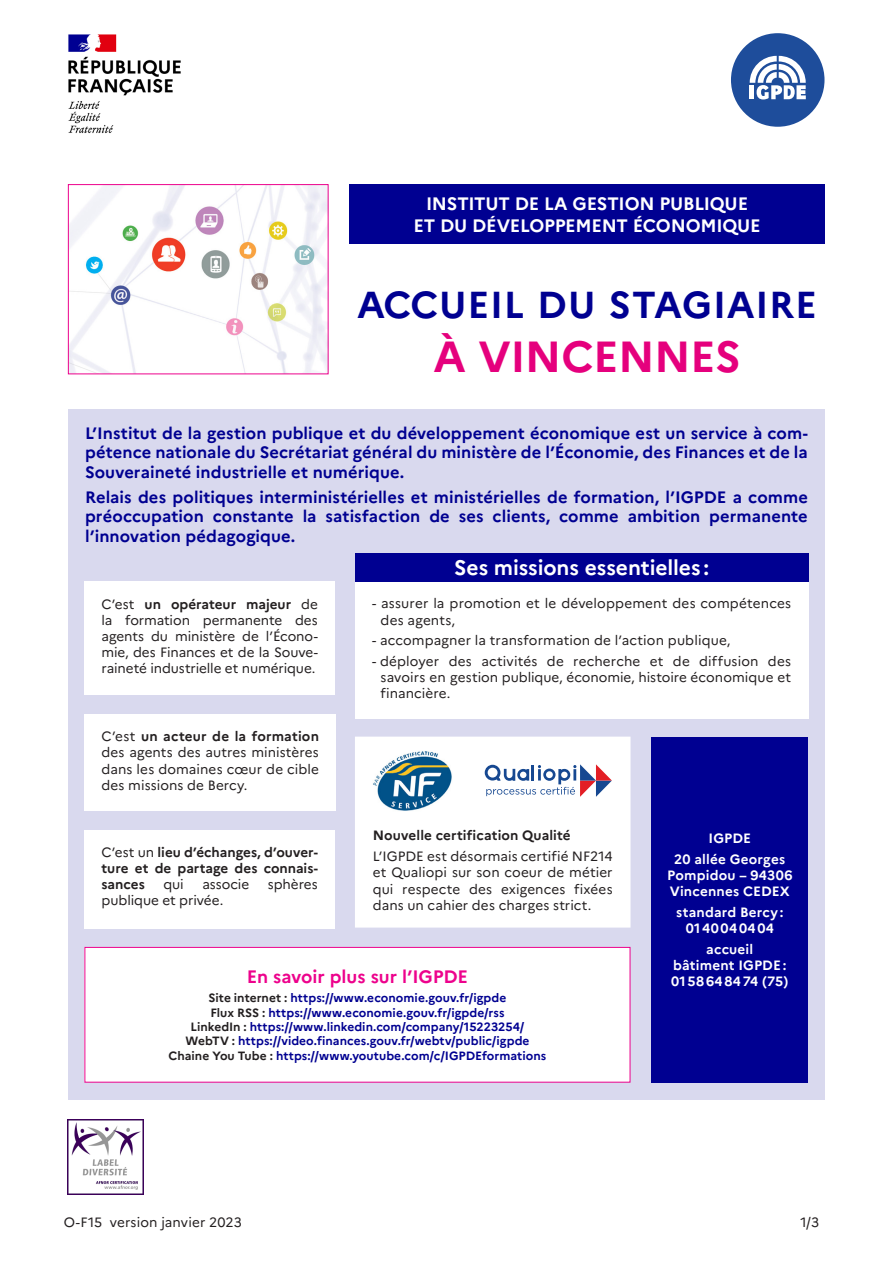
<style>
.page{position:relative;width:893px;height:1263px;background:#fff}
.page>*{position:absolute;margin:0;border:0;box-sizing:border-box;transform-origin:0 0}
.t1{font:700 43.5px "Marianne";letter-spacing:-.01em;color:#e5007d}
.t2{font:700 37.5px "Marianne";letter-spacing:.02em;color:#000091}
.t3{font:700 21px "Marianne";letter-spacing:-.005em;color:#fff}
.t4{font:700 18px/21.6px "Marianne";letter-spacing:-.015em;color:#fff;text-align:center}
.t5{font:700 18px "Marianne";color:#ed028c}
.introduction{font:700 16.5px/19.8px "Marianne";letter-spacing:.005em;color:#000091;text-align:justify}
.t6{font:13.5px/16.2px "Marianne";letter-spacing:.005em;color:#231f20;text-align:justify}
.adresse{font:700 13.5px/16.2px "Marianne";letter-spacing:.015em;color:#fff;text-align:center}
.t7{font:700 13.5px/16.2px "Marianne";color:#231f20;text-align:justify}
.t8{font:700 12px/14.4px "Marianne";letter-spacing:.005em;color:#000091}
.s1{font-weight:700}
.s2{font-weight:400}
.s3{color:#231f20}
</style>
<div class="page">
<img style="left:70px;top:186px;width:256px;height:186px">
<div style="left:68px;top:184px;width:260px;height:190px;border:1px solid #ed028c"></div>
<div style="left:349px;top:184px;width:476px;height:60px;background:#000091"></div>
<img style="left:67px;top:1119px;width:76px;height:76px">
<div style="left:731px;top:33px;width:93px;height:94px;background:#1e4d9b;border-radius:50%"></div>
<svg style="left:750px;top:56px;width:56px;height:43px"></svg>
<img style="left:68px;top:34px;width:113px;height:100px">
<div style="left:68px;top:409px;width:757px;height:691px;background:#d9d9ee"></div>
<div style="left:355px;top:737px;width:275px;height:190px;background:#fff"></div>
<div style="left:85px;top:714px;width:251px;height:97px;background:#fff"></div>
<div style="left:85px;top:581px;width:250px;height:114px;background:#fff"></div>
<div style="left:85px;top:830px;width:250px;height:98px;background:#fff"></div>
<div style="left:355px;top:581px;width:453px;height:138px;background:#fff"></div>
<div style="left:355px;top:553px;width:453px;height:29px;background:#000091"></div>
<div style="left:652px;top:737px;width:156px;height:345px;background:#000091"></div>
<div style="left:85px;top:947px;width:545px;height:135px;background:#fff"></div>
<div style="left:85px;top:947px;width:545px;height:135px;border:1px solid #ed028c"></div>
<img style="left:373px;top:751px;width:79px;height:60px">
<svg style="left:485px;top:764px;width:127px;height:33px"></svg>
<p class="t4" style="left:413px;top:193px;width:349px">INSTITUT DE LA GESTION PUBLIQUE<br>ET DU DÉVELOPPEMENT ÉCONOMIQUE</p>
<h1 class="t2" style="left:357px;top:282px;width:462px">ACCUEIL DU STAGIAIRE</h1>
<h1 class="t1" style="left:433px;top:330px;width:309px">À VINCENNES</h1>
<p class="introduction" style="left:85px;top:423px;width:724px">L’Institut de la gestion publique et du développement économique est un service à com&shy;pétence nationale du Secrétariat général du ministère de l’Économie, des Finances et de la Souveraineté industrielle et numérique.</p>
<p class="introduction" style="left:85px;top:487px;width:724px">Relais des politiques interministérielles et ministérielles de formation, l’IGPDE a comme préoccupation constante la satisfaction de ses clients, comme ambition permanente l’innovation pédagogique.</p>
<p class="t6" style="left:102px;top:596px;width:218px">C’est <span class="s1">un opérateur majeur</span> de la formation permanente des agents du ministère de l’Écono&shy;mie, des Finances et de la Souve&shy;raineté industrielle et numérique.</p>
<p class="t6" style="left:102px;top:728px;width:219px">C’est <span class="s1">un acteur de la formation </span>des agents des autres ministères dans les domaines cœur de cible des missions de Bercy.</p>
<h2 class="t3" style="left:454px;top:555px;width:256px">Ses missions essentielles :</h2>
<p class="t6" style="left:381px;top:595px;width:412px;text-indent:-9px">- assurer la promotion et le développement des compétences des agents,</p>
<p class="t6" style="left:372px;top:632px;width:360px">- accompagner la transformation de l’action publique,</p>
<p class="t6" style="left:381px;top:653px;width:412px;text-indent:-9px">- déployer des activités de recherche et de diffusion des savoirs en gestion publique, économie, histoire économique et financière.</p>
<p class="t7" style="left:373px;top:827px;width:199px">Nouvelle certification Qualité</p>
<p class="t6" style="left:373px;top:848px;width:241px">L’IGPDE est désormais certifié NF214 et Qualiopi sur son coeur de métier qui respecte des exigences fixées dans un cahier des charges strict.</p>
<p class="adresse" style="left:708px;top:830px;width:44px">IGPDE</p>
<p class="adresse" style="left:667px;top:851px;width:127px">20 allée Georges<br>Pompidou – 94306<br>Vincennes CEDEX</p>
<p class="adresse" style="left:676px;top:904px;width:109px">standard Bercy:<br>0140040404</p>
<p class="adresse" style="left:673px;top:941px;width:115px">accueil<br>bâtiment IGPDE:</p>
<p class="t7" style="left:102px;top:844px;width:218px"><span class="s2">C’est un</span> lieu d’échanges, d’ouver&shy;ture et de partage des connais&shy;sances</p>
<p class="t6" style="left:163px;top:876px;width:22px">qui</p>
<p class="t6" style="left:202px;top:876px;width:48px">associe</p>
<p class="t6" style="left:268px;top:876px;width:52px">sphères</p>
<p class="t6" style="left:102px;top:892px;width:123px">publique et privée.</p>
<p class="t5" style="left:247px;top:966px;width:223px">En savoir plus sur l’IGPDE</p>
<p class="adresse" style="left:671px;top:973px;width:119px">0158648474 (75)</p>
<p class="t8" style="left:209px;top:991px;width:299px"><span class="s3">Site internet :</span> https://www.economie.gouv.fr/igpde<br><span class="s3">Flux RSS :</span> https://www.economie.gouv.fr/igpde/rss</p>
<p class="t8" style="left:191px;top:1019px;width:335px"><span class="s3">LinkedIn :</span> https://www.linkedin.com/company/15223254/</p>
<p class="t8" style="left:185px;top:1034px;width:346px"><span class="s3">WebTV :</span> https://video.finances.gouv.fr/webtv/public/igpde</p>
<p class="t8" style="left:169px;top:1048px;width:379px"><span class="s3">Chaine You Tube :</span> https://www.youtube.com/c/IGPDEformations</p>
<p class="t6" style="left:64px;top:1214px;width:180px">O-F15 version janvier 2023</p>
<p class="t6" style="left:800px;top:1214px;width:20px">1/3</p>
</div>
